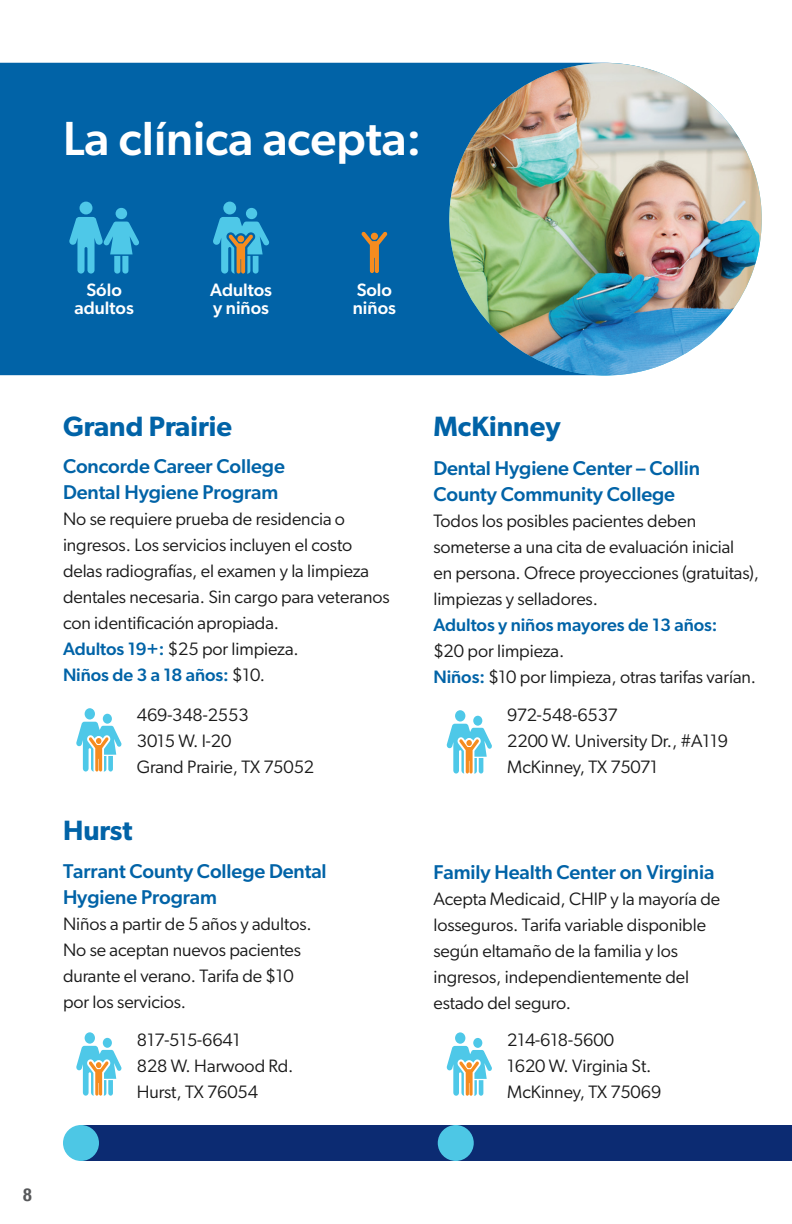
<style>
.page{position:relative;width:792px;height:1224px;background:#fff}
.page>*{position:absolute;margin:0;border:0;box-sizing:border-box;transform-origin:0 0}
.t1{font:500 48px "Gibson";color:#fff}
.City_green{font:600 28px "Gibson";color:#0163a7}
.Cond_blue_left{font:500 20px/26px "Gibson";letter-spacing:-.005em;color:#0163a7}
.Cond_blue_left-2{font:18px/26px "Gibson";letter-spacing:-.005em;color:#1a1a1a}
.Cond_blue_right{font:18px "Gibson";letter-spacing:-.005em;color:#1a1a1a}
.Cond_blue_left-3{font:500 18px/26px "Gibson";letter-spacing:-.005em;color:#0163a7}
.Cond_blue{font:500 18px/18px "Gibson";color:#fff}
.t2{font:700 condensed 18px "Helvetica Neue";color:#57585a}
.s1{font-weight:500;color:#0163a7}
.s2{font-weight:400;color:#1a1a1a}
</style>
<div class="page">
<div style="left:0;top:63px;width:760px;height:312px;background:#0163a7"></div>
<div style="left:82px;top:1125px;width:710px;height:36px;background:#0c2b72"></div>
<div style="left:63px;top:1125px;width:36px;height:36px;background:#4dc7e5;border-radius:50%"></div>
<div style="left:438px;top:1125px;width:36px;height:36px;background:#4dc7e5;border-radius:50%"></div>
<svg style="left:76px;top:708px;width:46px;height:64px"></svg>
<svg style="left:76px;top:1032px;width:46px;height:64px"></svg>
<svg style="left:446px;top:710px;width:46px;height:64px"></svg>
<svg style="left:446px;top:1032px;width:46px;height:64px"></svg>
<img style="left:449px;top:63px;width:313px;height:312px;border-radius:156px">
<svg style="left:213px;top:202px;width:57px;height:72px;background:#3790b5"></svg>
<svg style="left:361px;top:232px;width:27px;height:41px"></svg>
<svg style="left:69px;top:202px;width:70px;height:72px;background:#2492c5"></svg>
<p class="t1" style="left:63px;top:110px;width:360px">La clínica acepta:</p>
<p class="Cond_blue" style="left:75px;top:280px;width:61px;text-align:center">Sólo adultos</p>
<p class="Cond_blue" style="left:210px;top:280px;width:63px">Adultos y niños</p>
<p class="Cond_blue" style="left:357px;top:280px;width:37px">Solo</p>
<p class="Cond_blue" style="left:353px;top:298px;width:45px">niños</p>
<p class="City_green" style="left:63px;top:409px;width:171px">Grand Prairie</p>
<p class="Cond_blue_left" style="left:63px;top:453px;width:223px">Concorde Career College<br>Dental Hygiene Program</p>
<p class="Cond_blue_left-2" style="left:63px;top:506px;width:284px">No se requiere prueba de residencia o</p>
<p class="Cond_blue_left-2" style="left:63px;top:532px;width:328px">ingresos. Los servicios incluyen el costo delas radiografías, el examen y la limpieza dentales necesaria. Sin cargo para veteranos con identificación apropiada.</p>
<p class="Cond_blue_left-2" style="left:63px;top:636px;width:237px"><span class="s1">Adultos 19+:</span> $25 por limpieza.</p>
<p class="Cond_blue_left-3" style="left:63px;top:662px;width:204px">Niños de 3 a 18 años: <span class="s2">$10.</span></p>
<p class="Cond_blue_right" style="left:137px;top:704px;width:113px">469-348-2553</p>
<p class="Cond_blue_right" style="left:137px;top:730px;width:96px">3015 W. I-20</p>
<p class="Cond_blue_right" style="left:137px;top:756px;width:179px">Grand Prairie, TX 75052</p>
<p class="City_green" style="left:63px;top:813px;width:71px">Hurst</p>
<p class="Cond_blue_left" style="left:63px;top:857px;width:265px">Tarrant County College Dental<br>Hygiene Program</p>
<p class="Cond_blue_left-2" style="left:63px;top:910px;width:250px">Niños a partir de 5 años y adultos.</p>
<p class="Cond_blue_left-2" style="left:63px;top:936px;width:240px">No se aceptan nuevos pacientes</p>
<p class="Cond_blue_left-2" style="left:63px;top:962px;width:232px">durante el verano. Tarifa de $10 por los servicios.</p>
<p class="Cond_blue_right" style="left:137px;top:1028px;width:105px">817-515-6641</p>
<p class="Cond_blue_right" style="left:137px;top:1054px;width:158px">828 W. Harwood Rd.</p>
<p class="Cond_blue_right" style="left:137px;top:1080px;width:123px">Hurst, TX 76054</p>
<p class="t2" style="left:23px;top:1180px;width:10px">8</p>
<p class="City_green" style="left:433px;top:409px;width:129px">McKinney</p>
<p class="Cond_blue_left" style="left:433px;top:455px;width:268px">Dental Hygiene Center – Collin<br>County Community College</p>
<p class="Cond_blue_left-2" style="left:433px;top:508px;width:327px">Todos los posibles pacientes deben someterse a una cita de evaluación inicial<br>en persona. Ofrece proyecciones (gratuitas), limpiezas y selladores.</p>
<p class="Cond_blue_left-3" style="left:433px;top:612px;width:286px">Adultos y niños mayores de 13 años: <span class="s2">$20 por limpieza.</span></p>
<p class="Cond_blue_left-2" style="left:433px;top:664px;width:324px"><span class="s1">Niños:</span> $10 por limpieza, otras tarifas varían.</p>
<p class="Cond_blue_right" style="left:507px;top:704px;width:112px">972-548-6537</p>
<p class="Cond_blue_right" style="left:507px;top:730px;width:222px">2200 W. University Dr., #A119</p>
<p class="Cond_blue_right" style="left:507px;top:756px;width:152px">McKinney, TX 75071</p>
<p class="Cond_blue_left" style="left:433px;top:859px;width:283px">Family Health Center on Virginia</p>
<p class="Cond_blue_left-2" style="left:433px;top:886px;width:288px">Acepta Medicaid, CHIP y la mayoría de losseguros. Tarifa variable disponible según eltamaño de la familia y los ingresos, independientemente del estado del seguro.</p>
<p class="Cond_blue_right" style="left:507px;top:1029px;width:108px">214-618-5600</p>
<p class="Cond_blue_right" style="left:507px;top:1055px;width:146px">1620 W. Virginia St.</p>
<p class="Cond_blue_right" style="left:507px;top:1081px;width:156px">McKinney, TX 75069</p>
</div>
